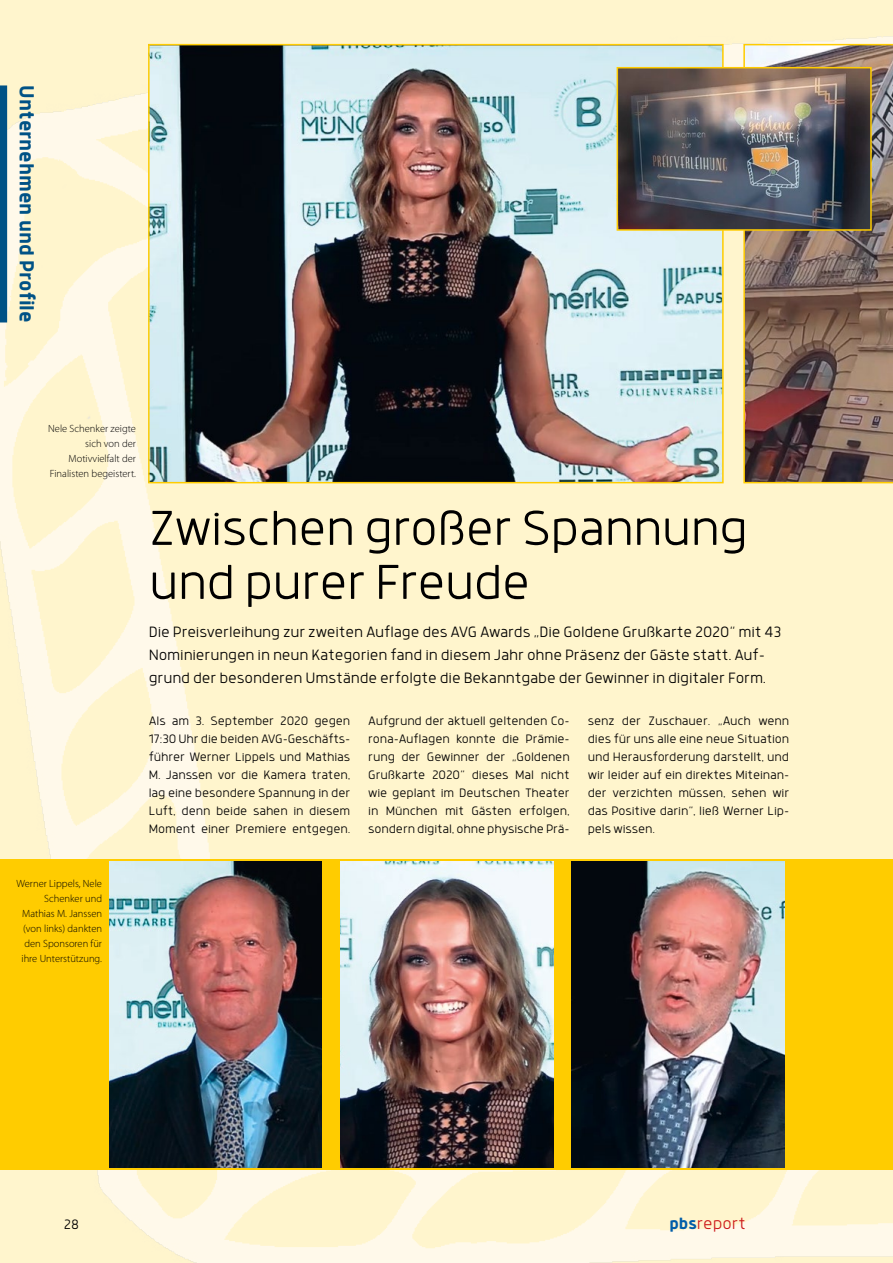
<style>
.page{position:relative;width:893px;height:1263px;background:#fff}
.page>*{position:absolute;margin:0;border:0;box-sizing:border-box;transform-origin:0 0}
.HL_2019{font:300 54px/54px "Anteb Alt";letter-spacing:-.02em;color:#000}
.Kastentext_2019{font:700 22.5px "Anteb Alt";color:#005286}
.t1{font:300 18px "Anteb Alt";color:#cd1719}
.SL_2015{font:300 16.5px/22.5px "Anteb Alt";letter-spacing:-.01em;color:#000}
.t2{font:300 15px "Anteb Alt";color:#000}
.GT_2019{font:300 13.5px/18px "Anteb Alt";letter-spacing:-.01em;color:#000;text-align:justify}
.BU_2015{font:300 10.5px/15px "Myriad Pro";color:#000;text-align:right}
.s1{font-weight:700;color:#005da9}
</style>
<div class="page">
<img style="left:0;top:0;width:893px;height:1263px">
<div style="left:0;top:859px;width:893px;height:310px;background:#fc0"></div>
<img style="left:109px;top:861px;width:213px;height:306px">
<img style="left:340px;top:861px;width:213px;height:306px">
<img style="left:572px;top:861px;width:212px;height:306px">
<img style="left:743px;top:44px;width:150px;height:439px">
<img style="left:151px;top:47px;width:570px;height:433px">
<div style="left:148px;top:44px;width:576px;height:439px;border:2px solid #fc0"></div>
<img style="left:620px;top:70px;width:249px;height:158px">
<div style="left:617px;top:67px;width:255px;height:164px;border:2px solid #fc0"></div>
<div style="left:0;top:85px;width:7px;height:237px;background:#005286"></div>
<p class="Kastentext_2019" style="left:41px;top:85px;width:238px;rotate:90deg">Unternehmen und Profile</p>
<p class="BU_2015" style="left:48px;top:421px;width:89px">Nele Schenker zeigte sich von der<br>Motivvielfalt der<br>Finalisten begeistert.</p>
<p class="HL_2019" style="left:149px;top:500px;width:601px">Zwischen großer Spannung und purer Freude</p>
<p class="SL_2015" style="left:149px;top:621px;width:634px">Die Preisverleihung zur zweiten Auflage des AVG Awards „Die Goldene Grußkarte 2020“ mit 43<br>Nominierungen in neun Kategorien fand in diesem Jahr ohne Präsenz der Gäste statt. Auf&shy;grund der besonderen Umstände erfolgte die Bekanntgabe der Gewinner in digitaler Form.</p>
<p class="GT_2019" style="left:149px;top:711px;width:203px">Als am 3. September 2020 gegen 17:30 Uhr die beiden AVG-Geschäfts&shy;führer Werner Lippels und Mathias M. Janssen vor die Kamera traten, lag eine besondere Spannung in der Luft, denn beide sahen in diesem Moment einer Premiere entgegen.</p>
<p class="GT_2019" style="left:368px;top:711px;width:203px">Aufgrund der aktuell geltenden Co&shy;rona-Auflagen konnte die Prämie&shy;rung der Gewinner der „Goldenen Grußkarte 2020“ dieses Mal nicht wie geplant im Deutschen Theater in München mit Gästen erfolgen, sondern digital, ohne physische Prä-</p>
<p class="GT_2019" style="left:588px;top:711px;width:203px">senz der Zuschauer. „Auch wenn dies für uns alle eine neue Situation und Herausforderung darstellt, und wir leider auf ein direktes Miteinan&shy;der verzichten müssen, sehen wir das Positive darin“, ließ Werner Lip&shy;pels wissen.</p>
<p class="BU_2015" style="left:16px;top:876px;width:87px">Werner Lippels, Nele<br>Schenker und<br>Mathias M. Janssen (von links) dankten den Sponsoren für ihre Unterstützung.</p>
<p class="t2" style="left:64px;top:1215px;width:17px">28</p>
<p class="t1" style="left:669px;top:1213px;width:78px"><span class="s1">pbs</span>report</p>
</div>
